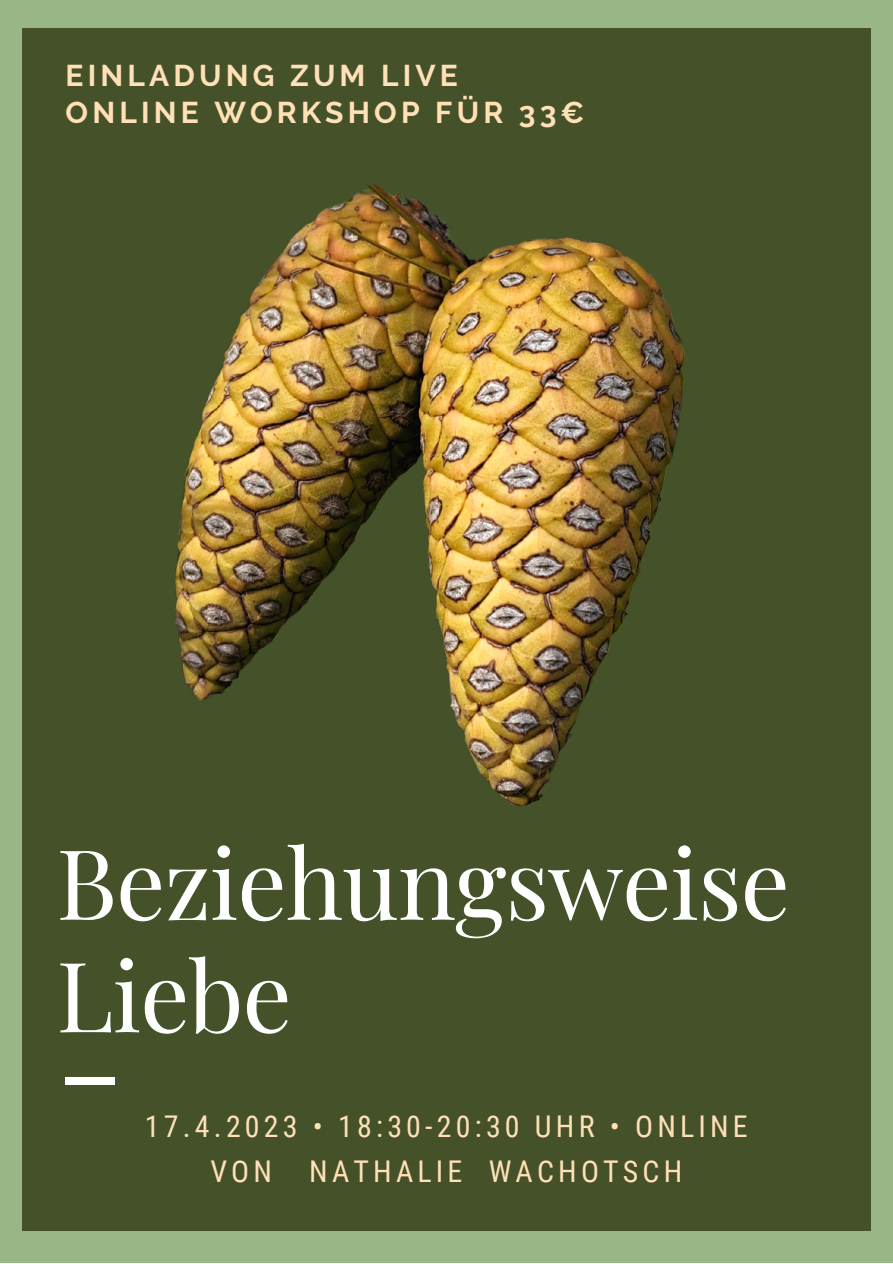
<style>
.page{position:relative;width:893px;height:1264px;background:#fff}
.page>*{position:absolute;margin:0;border:0;box-sizing:border-box;transform-origin:0 0}
.t1{font:97.35px/112.4px "Playfair Display";letter-spacing:-.01em;color:#fff}
.t2{font:29.85px/45px "Roboto Condensed";letter-spacing:.14em;color:#ffe0b7;text-align:center}
.t3{font:700 29.85px/37px "Raleway";letter-spacing:.14em;color:#ffe0b7}
</style>
<div class="page">
<div style="left:0;top:0;width:892px;height:1262px;background:#99b686"></div>
<div style="left:22px;top:29px;width:848px;height:1201px;background:#455229"></div>
<div style="left:66px;top:1076px;width:49px;height:8px;background:#fff"></div>
<img style="left:175px;top:184px;width:510px;height:622px">
<p class="t3" style="left:66px;top:57px;width:520px">EINLADUNG ZUM LIVE<br>ONLINE WORKSHOP FÜR 33€</p>
<h1 class="t1" style="left:56px;top:823px;width:735px">Beziehungsweise<br>Liebe</h1>
<p class="t2" style="left:145px;top:1104px;width:604px">17.4.2023 • 18:30-20:30 UHR • ONLINE<br>VON NATHALIE WACHOTSCH</p>
</div>
